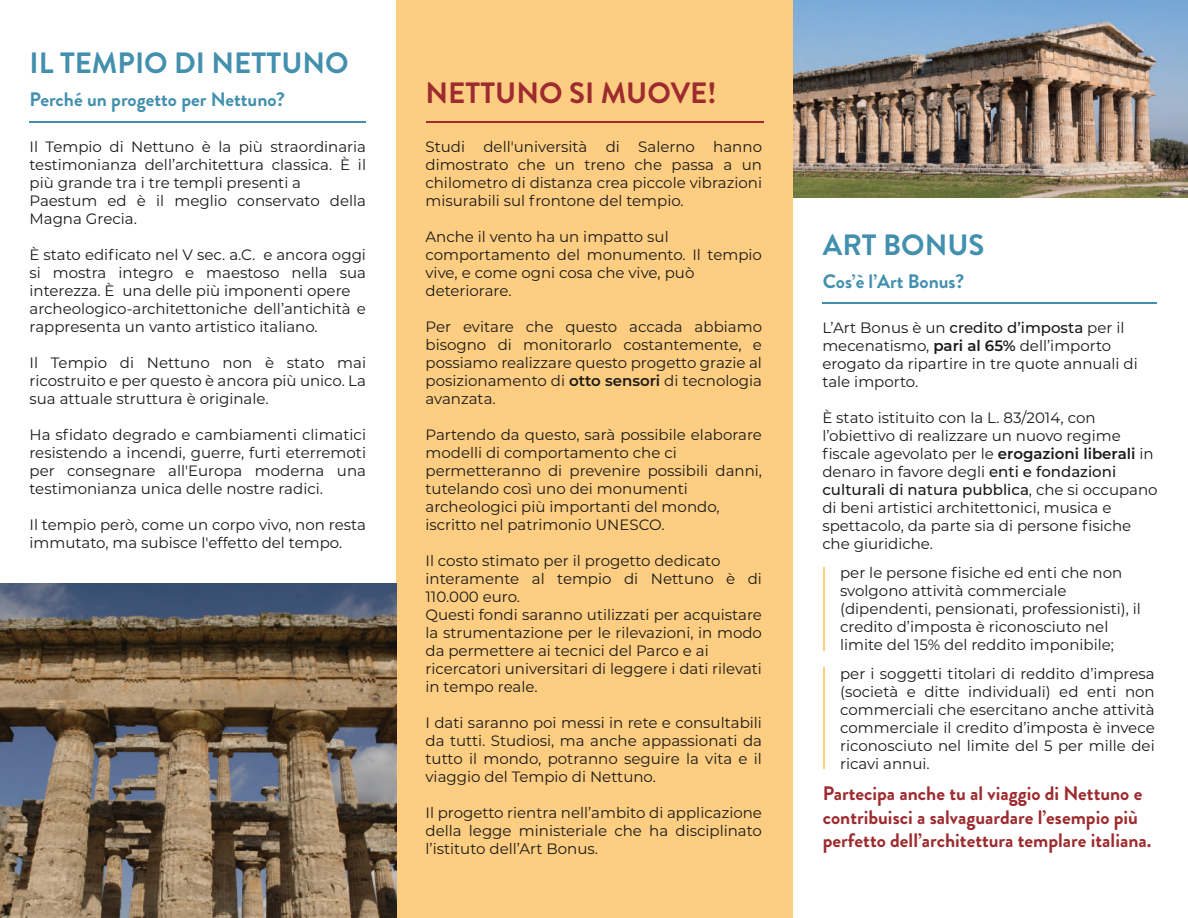
<style>
.page{position:relative;width:1188px;height:918px;background:#fff}
.page>*{position:absolute;margin:0;border:0;box-sizing:border-box;transform-origin:0 0}
.t1{font:700 29.4px "Brandon Grotesque";color:#4390ae}
.t2{font:700 29.4px "Brandon Grotesque";color:#9d2b2f}
.t3{font:700 19.5px/23.4px "Brandon Grotesque";color:#9d2b2f}
.t4{font:700 19.5px "Brandon Grotesque";color:#4390ae}
.t5{font:15px/18px "Montserrat";color:#1a1a18}
.s1{font-weight:600}
.s2{font-weight:500}
</style>
<div class="page">
<hr style="left:30px;top:121px;width:336px;height:2px;background:#4390ae">
<div style="left:396px;top:0;width:398px;height:918px;background:#fdcd81"></div>
<img style="left:0;top:584px;width:396px;height:334px">
<hr style="left:426px;top:121px;width:338px;height:2px;background:#9d2b2f">
<hr style="left:823px;top:303px;width:334px;height:1px;background:#4390ae">
<hr style="left:823px;top:567px;width:1px;height:83px;background:#fdcd81">
<hr style="left:823px;top:668px;width:1px;height:101px;background:#fdcd81">
<img style="left:794px;top:0;width:394px;height:197px">
<h1 class="t1" style="left:30px;top:43px;width:321px">IL TEMPIO DI NETTUNO</h1>
<h2 class="t4" style="left:30px;top:86px;width:257px">Perché un progetto per Nettuno?</h2>
<p class="t5" style="left:30px;top:137px;width:338px">Il Tempio di Nettuno è la più straordinaria testimonianza dell’architettura classica. È il più grande tra i tre templi presenti a Paestum ed è il meglio conservato della Magna Grecia.</p>
<p class="t5" style="left:30px;top:245px;width:338px">È stato edificato nel V sec. a.C. e ancora oggi si mostra integro e maestoso nella sua interezza. È una delle più imponenti opere archeologico-architettoniche dell’antichità e rappresenta un vanto artistico italiano.</p>
<p class="t5" style="left:30px;top:353px;width:338px;text-align:justify">Il Tempio di Nettuno non è stato mai ricostruito e per questo è ancora più unico. La sua attuale struttura è originale.</p>
<p class="t5" style="left:30px;top:425px;width:338px;text-align:justify">Ha sfidato degrado e cambiamenti climatici resistendo a incendi, guerre, furti eterremoti per consegnare all'Europa moderna una testimonianza unica delle nostre radici.</p>
<p class="t5" style="left:30px;top:515px;width:338px">Il tempio però, come un corpo vivo, non resta immutato, ma subisce l'effetto del tempo.</p>
<h1 class="t2" style="left:426px;top:72px;width:293px">NETTUNO SI MUOVE!</h1>
<p class="t5" style="left:426px;top:137px;width:338px;text-align:justify">Studi dell'università di Salerno hanno dimostrato che un treno che passa a un chilometro di distanza crea piccole vibrazioni misurabili sul frontone del tempio.</p>
<p class="t5" style="left:426px;top:227px;width:338px">Anche il vento ha un impatto sul comportamento del monumento. Il tempio vive, e come ogni cosa che vive, può deteriorare.</p>
<p class="t5" style="left:426px;top:317px;width:338px;text-align:justify">Per evitare che questo accada abbiamo bisogno di monitorarlo costantemente, e possiamo realizzare questo progetto grazie al posizionamento di <span class="s1">otto sensori</span> di tecnologia avanzata.</p>
<p class="t5" style="left:426px;top:425px;width:338px">Partendo da questo, sarà possibile elaborare modelli di comportamento che ci permetteranno di prevenire possibili danni, tutelando così uno dei monumenti archeologici più importanti del mondo, iscritto nel patrimonio UNESCO.</p>
<p class="t5" style="left:426px;top:551px;width:338px">Il costo stimato per il progetto dedicato interamente al tempio di Nettuno è di 110.000 euro.<br>Questi fondi saranno utilizzati per acquistare la strumentazione per le rilevazioni, in modo da permettere ai tecnici del Parco e ai ricercatori universitari di leggere i dati rilevati in tempo reale.</p>
<p class="t5" style="left:426px;top:713px;width:338px;text-align:justify">I dati saranno poi messi in rete e consultabili da tutti. Studiosi, ma anche appassionati da tutto il mondo, potranno seguire la vita e il viaggio del Tempio di Nettuno.</p>
<p class="t5" style="left:426px;top:803px;width:338px;text-align:justify">Il progetto rientra nell’ambito di applicazione della legge ministeriale che ha disciplinato l’istituto dell’Art Bonus.</p>
<h1 class="t1" style="left:823px;top:224px;width:163px">ART BONUS</h1>
<h2 class="t4" style="left:823px;top:267px;width:143px">Cos’è l’Art Bonus?</h2>
<p class="t5" style="left:822px;top:318px;width:317px">L’Art Bonus è un <span class="s2">credito d’imposta</span> per il mecenatismo, <span class="s1">pari al 65%</span> dell’importo erogato da ripartire in tre quote annuali di tale importo.</p>
<p class="t5" style="left:822px;top:408px;width:337px">È stato istituito con la L. 83/2014, con l’obiettivo di realizzare un nuovo regime fiscale agevolato per le <span class="s1">erogazioni liberali</span> in denaro in favore degli <span class="s2">enti e fondazioni culturali di natura pubblica</span>, che si occupano di beni artistici architettonici, musica e spettacolo, da parte sia di persone fisiche che giuridiche.</p>
<p class="t5" style="left:840px;top:563px;width:302px">per le persone fisiche ed enti che non svolgono attività commerciale (dipendenti, pensionati, professionisti), il credito d’imposta è riconosciuto nel limite del 15% del reddito imponibile;</p>
<p class="t5" style="left:840px;top:664px;width:316px;text-align:justify">per i soggetti titolari di reddito d’impresa (società e ditte individuali) ed enti non commerciali che esercitano anche attività commerciale il credito d’imposta è invece riconosciuto nel limite del 5 per mille dei ricavi annui.</p>
<h2 class="t3" style="left:823px;top:782px;width:330px">Partecipa anche tu al viaggio di Nettuno e contribuisci a salvaguardare l’esempio più perfetto dell’architettura templare italiana.</h2>
</div>
